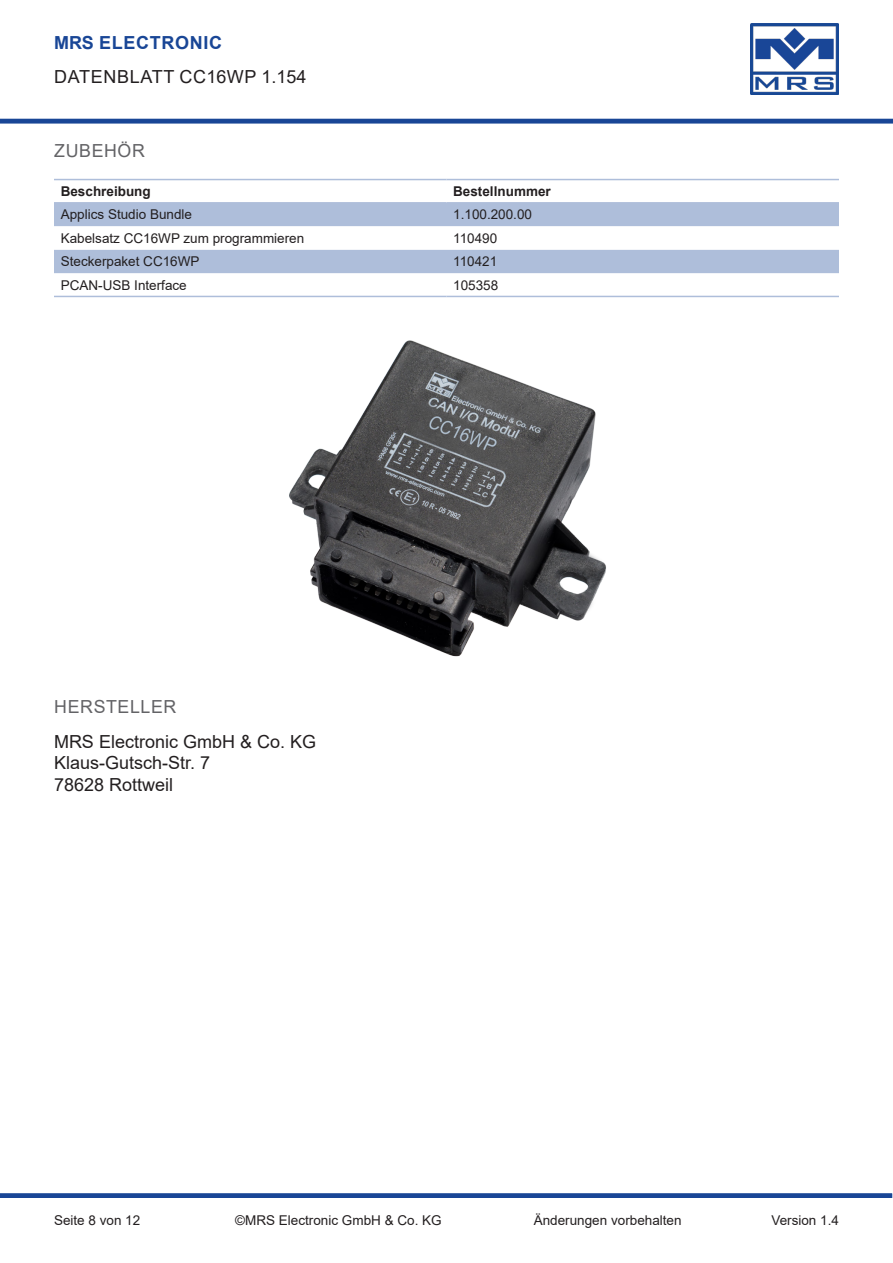
<style>
.page{position:relative;width:893px;height:1263px;background:#fff}
.page>*{position:absolute;margin:0;border:0;box-sizing:border-box;transform-origin:0 0}
.t1{font:18px "Arial";color:#231f20}
.t2{font:18px "Arial";letter-spacing:.035em;color:#231f20}
.t3{font:18px "Arial";letter-spacing:.035em;color:#636366}
.t4{font:700 18px "Arial";letter-spacing:.035em;color:#194696}
.Text{font:13.5px "Arial";color:#231f20}
.Test_Fett{font:700 13.5px "Arial";color:#231f20}
</style>
<div class="page">
<img style="left:750px;top:24px;width:89px;height:71px">
<div style="left:0;top:1193px;width:892px;height:5px;background:#194696"></div>
<hr style="left:0;top:119px;width:893px;height:4px;background:#194696">
<svg style="left:54px;top:204px;width:785px;height:69px;fill:#aebeda"></svg>
<hr style="left:54px;top:179px;width:392px;height:1px;background:#aebeda">
<hr style="left:446px;top:179px;width:393px;height:1px;background:#aebeda">
<hr style="left:54px;top:202px;width:392px;height:2px;background:#aebeda">
<hr style="left:446px;top:202px;width:393px;height:2px;background:#aebeda">
<hr style="left:54px;top:296px;width:392px;height:1px;background:#aebeda">
<hr style="left:446px;top:296px;width:393px;height:1px;background:#aebeda">
<img style="left:289px;top:340px;width:317px;height:317px">
<h1 class="t4" style="left:54px;top:30px;width:169px">MRS ELECTRONIC</h1>
<h1 class="t2" style="left:54px;top:64px;width:254px">DATENBLATT CC16WP 1.154</h1>
<p class="t3" style="left:54px;top:138px;width:92px">ZUBEHÖR</p>
<p class="Test_Fett" style="left:61px;top:182px;width:92px">Beschreibung</p>
<p class="Test_Fett" style="left:453px;top:182px;width:99px">Bestellnummer</p>
<p class="Text" style="left:61px;top:205px;width:133px">Applics Studio Bundle</p>
<p class="Text" style="left:453px;top:205px;width:80px">1.100.200.00</p>
<p class="Text" style="left:61px;top:229px;width:245px">Kabelsatz CC16WP zum programmieren</p>
<p class="Text" style="left:453px;top:229px;width:46px">110490</p>
<p class="Text" style="left:61px;top:252px;width:140px">Steckerpaket CC16WP</p>
<p class="Text" style="left:453px;top:252px;width:46px">110421</p>
<p class="Text" style="left:61px;top:276px;width:128px">PCAN-USB Interface</p>
<p class="Text" style="left:453px;top:276px;width:47px">105358</p>
<p class="t3" style="left:54px;top:694px;width:124px">HERSTELLER</p>
<p class="t1" style="left:54px;top:729px;width:264px">MRS Electronic GmbH &amp; Co. KG</p>
<p class="t1" style="left:54px;top:750px;width:158px">Klaus-Gutsch-Str. 7</p>
<p class="t1" style="left:54px;top:772px;width:121px">78628 Rottweil</p>
<p class="Text" style="left:54px;top:1211px;width:88px">Seite 8 von 12</p>
<p class="Text" style="left:235px;top:1211px;width:208px">©MRS Electronic GmbH &amp; Co. KG</p>
<p class="Text" style="left:534px;top:1211px;width:149px">Änderungen vorbehalten</p>
<p class="Text" style="left:771px;top:1211px;width:69px">Version 1.4</p>
</div>
